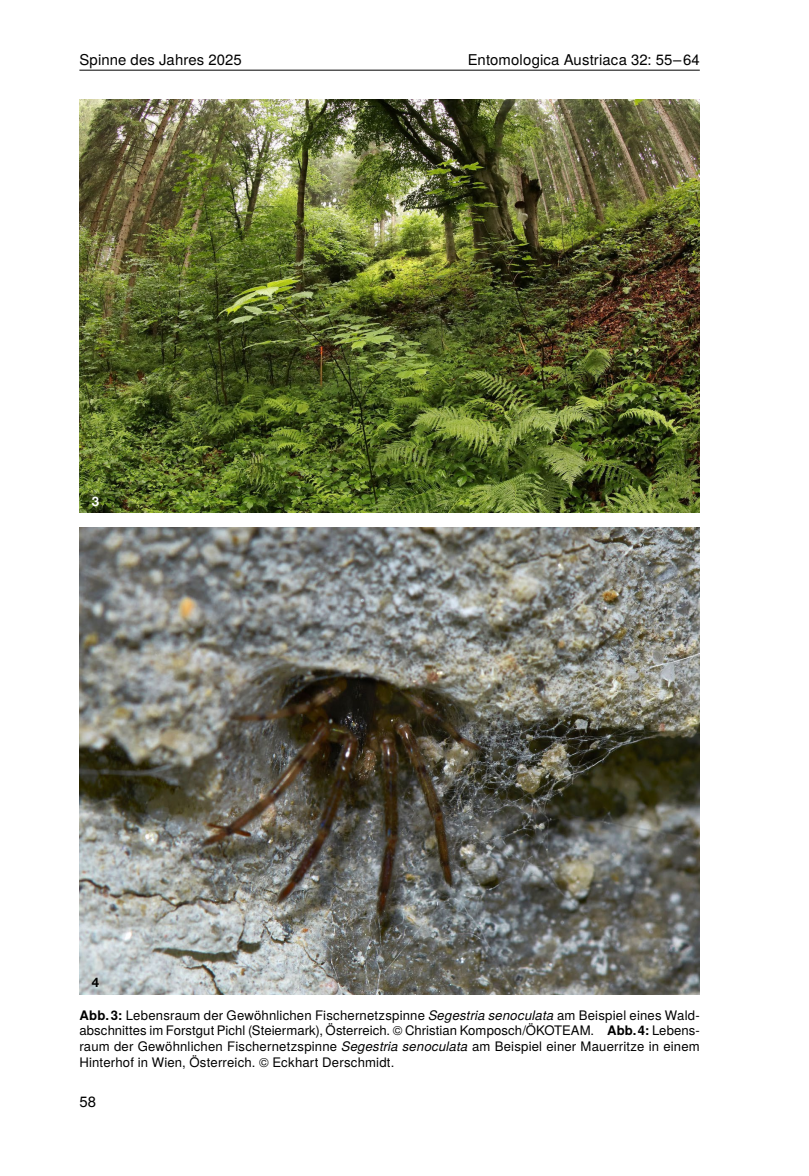
<style>
.page{position:relative;width:809px;height:1176px;background:#fff}
.page>*{position:absolute;margin:0;border:0;box-sizing:border-box;transform-origin:0 0}
.t1{font:14.88px "Te X Gyre Heros";letter-spacing:.01em;color:#000}
.EA_Autoren_Kontakt{font:13.12px/15.8px "Te X Gyre Heros";letter-spacing:.01em;color:#000;text-align:justify}
.t2{font:700 13.12px "Helvetica Neue";color:#fff}
.t3{font:700 13.12px "Helvetica Neue";color:#000}
.s1{font-weight:700}
.s2{font-style:italic}
</style>
<div class="page">
<hr style="left:79px;top:70px;width:620px;height:1px;background:#000">
<img style="left:79px;top:99px;width:620px;height:414px">
<img style="left:79px;top:527px;width:620px;height:467px">
<p class="t1" style="left:79px;top:48px;width:164px">Spinne des Jahres 2025</p>
<p class="t1" style="left:468px;top:48px;width:233px">Entomologica Austriaca 32: 55–64</p>
<p class="t2" style="left:92px;top:491px;width:9px">3</p>
<p class="t3" style="left:92px;top:972px;width:9px">4</p>
<p class="EA_Autoren_Kontakt" style="left:79px;top:1006px;width:622px"><span class="s1">Abb.3:</span> Lebensraum der Gewöhnlichen Fischernetzspinne <span class="s2">Segestria senoculata</span> am Beispiel eines Wald&shy;abschnittes im Forstgut Pichl (Steiermark), Österreich. © Christian Komposch/ÖKOTEAM. <span class="s1">Abb.4:</span> Lebens&shy;raum der Gewöhnlichen Fischernetzspinne <span class="s2">Segestria senoculata</span> am Beispiel einer Mauerritze in einem Hinterhof in Wien, Österreich. © Eckhart Derschmidt.</p>
<p class="t1" style="left:79px;top:1089px;width:18px">58</p>
</div>
